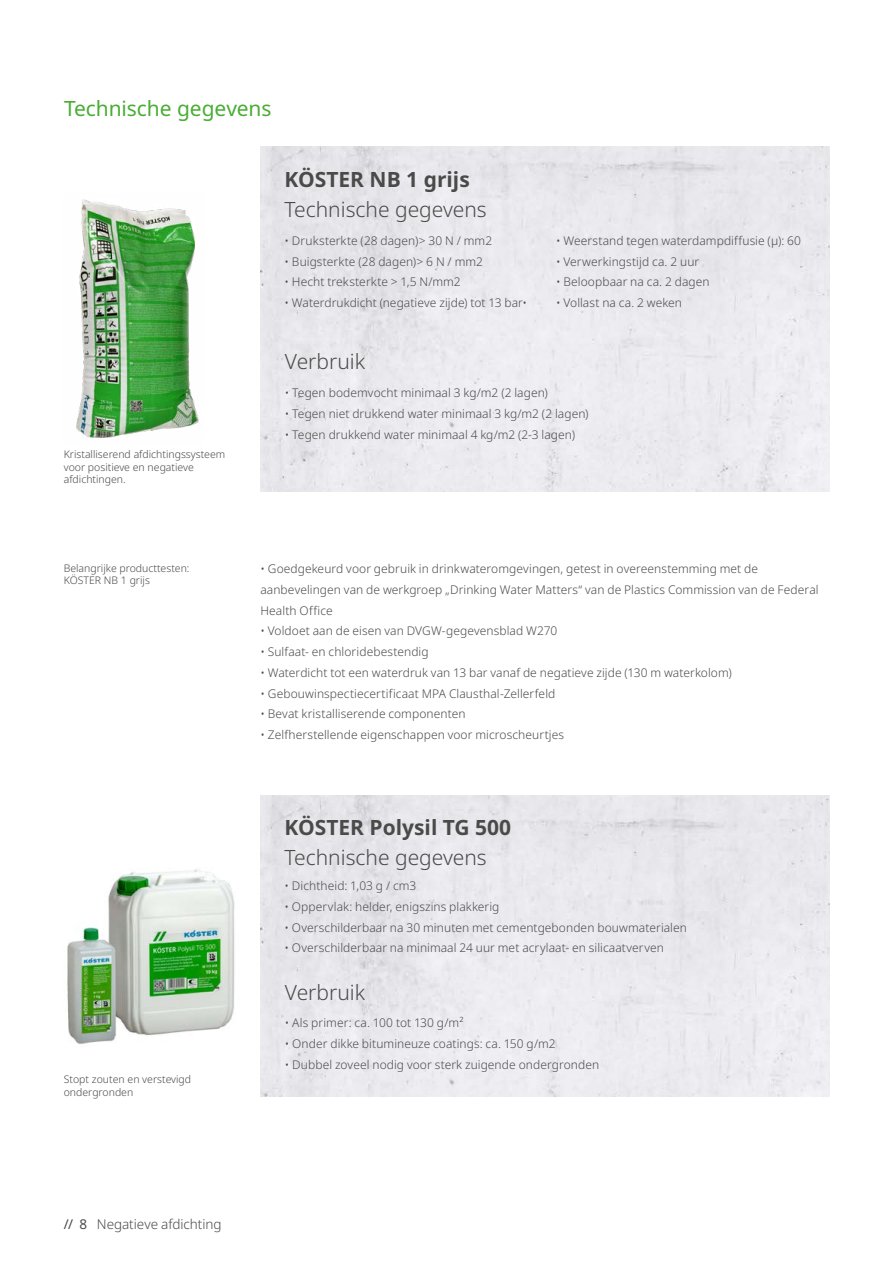
<style>
.page{position:relative;width:893px;height:1263px;background:#fff}
.page>*{position:absolute;margin:0;border:0;box-sizing:border-box;transform-origin:0 0}
.t1{font:300 21px "Noto Sans";color:#4a4a49}
.t2{font:700 21px "Noto Sans";color:#4a4a49}
.t3{font:21px "Noto Sans";letter-spacing:-.005em;color:#49ad33}
.t4{font:300 13.5px "Noto Sans";letter-spacing:-.005em;color:#4a4a49}
.t5{font:300 12px/20.7px "Noto Sans";letter-spacing:.005em;color:#4a4a49}
.t6{font:300 10.5px/12.6px "Noto Sans";color:#4a4a49}
.s1{font-weight:400}
</style>
<div class="page">
<div style="left:260px;top:146px;width:569px;height:345px;background:#eae9ee"></div>
<img style="left:76px;top:199px;width:123px;height:239px">
<img style="left:67px;top:869px;width:168px;height:175px">
<div style="left:260px;top:795px;width:569px;height:301px;background:#e9e8ed"></div>
<h1 class="t3" style="left:64px;top:93px;width:209px">Technische gegevens</h1>
<p class="t6" style="left:64px;top:448px;width:163px">Kristalliserend afdichtingssysteem voor positieve en negatieve afdichtingen.</p>
<h1 class="t2" style="left:285px;top:164px;width:187px">KÖSTER NB 1 grijs</h1>
<h1 class="t1" style="left:285px;top:194px;width:204px">Technische gegevens</h1>
<p class="t5" style="left:285px;top:230px;width:209px">• Druksterkte (28 dagen)&gt; 30 N / mm2</p>
<p class="t5" style="left:285px;top:251px;width:200px">• Buigsterkte (28 dagen)&gt; 6 N / mm2</p>
<p class="t5" style="left:285px;top:272px;width:178px">• Hecht treksterkte &gt; 1,5 N/mm2</p>
<p class="t5" style="left:285px;top:293px;width:244px">• Waterdrukdicht (negatieve zijde) tot 13 bar•</p>
<h1 class="t1" style="left:285px;top:347px;width:82px">Verbruik</h1>
<p class="t5" style="left:556px;top:230px;width:247px">• Weerstand tegen waterdampdiffusie (μ): 60</p>
<p class="t5" style="left:556px;top:251px;width:145px">• Verwerkingstijd ca. 2 uur</p>
<p class="t5" style="left:556px;top:272px;width:155px">• Beloopbaar na ca. 2 dagen</p>
<p class="t5" style="left:556px;top:293px;width:128px">• Vollast na ca. 2 weken</p>
<p class="t5" style="left:285px;top:383px;width:265px">• Tegen bodemvocht minimaal 3 kg/m2 (2 lagen)</p>
<p class="t5" style="left:285px;top:404px;width:305px">• Tegen niet drukkend water minimaal 3 kg/m2 (2 lagen)</p>
<p class="t5" style="left:285px;top:424px;width:292px">• Tegen drukkend water minimaal 4 kg/m2 (2-3 lagen)</p>
<p class="t6" style="left:64px;top:562px;width:127px">Belangrijke producttesten:<br>KÖSTER NB 1 grijs</p>
<p class="t6" style="left:64px;top:1073px;width:129px">Stopt zouten en verstevigd ondergronden</p>
<p class="t5" style="left:260px;top:559px;width:560px">• Goedgekeurd voor gebruik in drinkwateromgevingen, getest in overeenstemming met de aanbevelingen van de werkgroep „Drinking Water Matters“ van de Plastics Commission van de Federal<br>Health Office</p>
<p class="t5" style="left:260px;top:621px;width:298px">• Voldoet aan de eisen van DVGW-gegevensblad W270</p>
<p class="t5" style="left:260px;top:642px;width:170px">• Sulfaat- en chloridebestendig</p>
<p class="t5" style="left:260px;top:662px;width:473px">• Waterdicht tot een waterdruk van 13 bar vanaf de negatieve zijde (130 m waterkolom)</p>
<p class="t5" style="left:260px;top:683px;width:296px">• Gebouwinspectiecertificaat MPA Clausthal-Zellerfeld</p>
<p class="t5" style="left:260px;top:704px;width:207px">• Bevat kristalliserende componenten</p>
<p class="t5" style="left:260px;top:725px;width:305px">• Zelfherstellende eigenschappen voor microscheurtjes</p>
<h1 class="t2" style="left:285px;top:813px;width:228px">KÖSTER Polysil TG 500</h1>
<h1 class="t1" style="left:285px;top:843px;width:204px">Technische gegevens</h1>
<p class="t5" style="left:285px;top:876px;width:133px">• Dichtheid: 1,03 g / cm3</p>
<p class="t5" style="left:285px;top:896px;width:216px">• Oppervlak: helder, enigszins plakkerig</p>
<p class="t5" style="left:285px;top:917px;width:404px">• Overschilderbaar na 30 minuten met cementgebonden bouwmaterialen</p>
<p class="t5" style="left:285px;top:938px;width:381px">• Overschilderbaar na minimaal 24 uur met acrylaat- en silicaatverven</p>
<h1 class="t1" style="left:285px;top:978px;width:82px">Verbruik</h1>
<p class="t5" style="left:285px;top:1013px;width:180px">• Als primer: ca. 100 tot 130 g/m²</p>
<p class="t5" style="left:285px;top:1033px;width:272px">• Onder dikke bitumineuze coatings: ca. 150 g/m2</p>
<p class="t5" style="left:285px;top:1054px;width:316px">• Dubbel zoveel nodig voor sterk zuigende ondergronden</p>
<p class="t4" style="left:64px;top:1214px;width:159px"><span class="s1">// 8</span> Negatieve afdichting</p>
</div>
